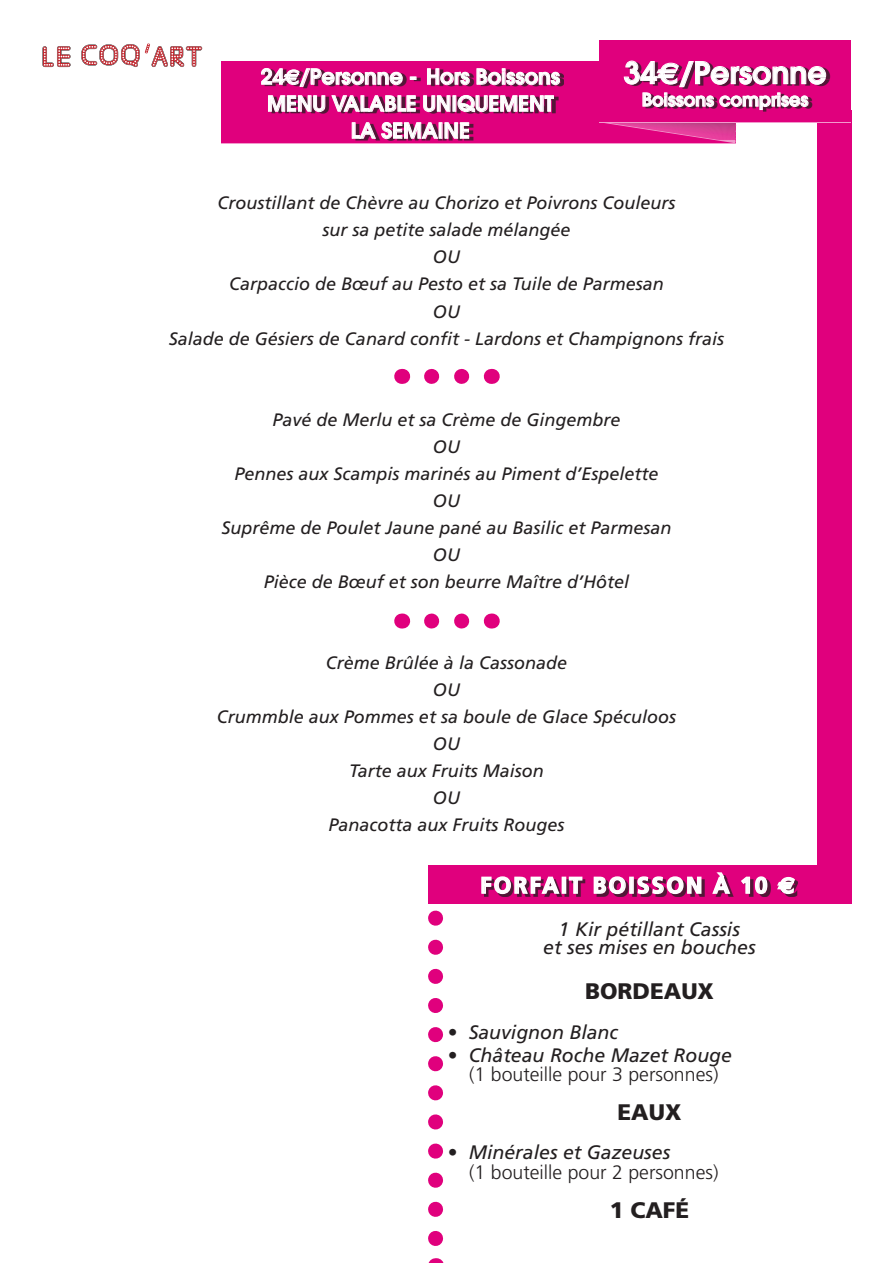
<style>
.page{position:relative;width:893px;height:1263px;background:#fff}
.page>*{position:absolute;margin:0;border:0;box-sizing:border-box;transform-origin:0 0}
.t1{font:600 30px "Avant Garde";color:#fff}
.t2{font:700 22.5px "Frutiger";letter-spacing:.1em;color:#fff}
.t3{font:900 22.5px "Frutiger";color:#231f20}
.t4{font:600 21px "Avant Garde";color:#fff}
.t5{font:italic 19.5px "Frutiger";color:#231f20}
.t6{font:300 19.5px "Frutiger";color:#231f20}
.t7{font:italic 18px "Frutiger";color:#231f20}
.t8{font:600 18px "Avant Garde";color:#fff}
.s1{font-family:"Euro Sans";font-weight:700}
.s2{font-family:"Euro Sans"}
</style>
<div class="page">
<div style="left:428px;top:865px;width:423px;height:39px;background:#e0007d"></div>
<div style="left:817px;top:110px;width:34px;height:755px;background:#e0007d"></div>
<div style="left:484px;top:875px;width:314px;height:22px;background:#231f20;opacity:.75"></div>
<svg style="left:481px;top:875px;width:80px;height:20px"></svg>
<div style="left:562px;top:877px;width:4px;height:17px;border:2px solid #fff"></div>
<svg style="left:568px;top:876px;width:15px;height:18px"></svg>
<svg style="left:593px;top:875px;width:34px;height:20px"></svg>
<div style="left:629px;top:877px;width:5px;height:17px;border:2px solid #fff"></div>
<svg style="left:637px;top:875px;width:65px;height:20px"></svg>
<svg style="left:711px;top:872px;width:20px;height:23px"></svg>
<svg style="left:740px;top:875px;width:28px;height:20px"></svg>
<svg style="left:776px;top:876px;width:20px;height:19px"></svg>
<svg style="left:428px;top:918px;width:15px;height:328px"></svg>
<svg style="left:432px;top:613px;width:38px;height:15px"></svg>
<svg style="left:402px;top:613px;width:1px;height:15px"></svg>
<svg style="left:491px;top:613px;width:1px;height:15px"></svg>
<svg style="left:432px;top:369px;width:38px;height:15px"></svg>
<svg style="left:402px;top:369px;width:1px;height:15px"></svg>
<svg style="left:491px;top:369px;width:1px;height:15px"></svg>
<div style="left:221px;top:61px;width:514px;height:81px;background:#e0007d"></div>
<div style="left:599px;top:40px;width:252px;height:82px;background:#e0007d"></div>
<svg style="left:600px;top:60px;width:227px;height:83px"></svg>
<div style="left:265px;top:70px;width:299px;height:71px;background:#231f20;opacity:.75"></div>
<svg style="left:261px;top:68px;width:142px;height:20px"></svg>
<svg style="left:410px;top:77px;width:7px;height:3px"></svg>
<svg style="left:426px;top:68px;width:44px;height:18px"></svg>
<svg style="left:476px;top:68px;width:85px;height:18px"></svg>
<svg style="left:268px;top:94px;width:148px;height:19px"></svg>
<svg style="left:423px;top:95px;width:28px;height:18px"></svg>
<svg style="left:457px;top:94px;width:97px;height:19px;background:#af5989"></svg>
<svg style="left:351px;top:121px;width:119px;height:19px"></svg>
<svg style="left:43px;top:46px;width:28px;height:21px"></svg>
<svg style="left:81px;top:43px;width:121px;height:24px"></svg>
<p class="t4" style="left:261px;top:63px;width:301px">24<span class="s1">E</span>/Personne - Hors Boissons</p>
<p class="t4" style="left:267px;top:90px;width:288px">MENU VALABLE UNIQUEMENT</p>
<p class="t4" style="left:351px;top:117px;width:121px">LA SEMAINE</p>
<p class="t1" style="left:623px;top:53px;width:205px">34<span class="s1">E</span>/Personne</p>
<p class="t8" style="left:642px;top:88px;width:168px">Boissons comprises</p>
<p class="t7" style="left:217px;top:193px;width:460px">Croustillant de Chèvre au Chorizo et Poivrons Couleurs</p>
<p class="t7" style="left:322px;top:220px;width:250px">sur sa petite salade mélangée</p>
<p class="t7" style="left:433px;top:247px;width:28px">OU</p>
<p class="t7" style="left:229px;top:274px;width:436px">Carpaccio de Bœuf au Pesto et sa Tuile de Parmesan</p>
<p class="t7" style="left:433px;top:301px;width:28px">OU</p>
<p class="t7" style="left:169px;top:328px;width:557px">Salade de Gésiers de Canard confit - Lardons et Champignons frais</p>
<p class="t7" style="left:272px;top:409px;width:350px">Pavé de Merlu et sa Crème de Gingembre</p>
<p class="t7" style="left:433px;top:436px;width:28px">OU</p>
<p class="t7" style="left:234px;top:463px;width:426px">Pennes aux Scampis marinés au Piment d’Espelette</p>
<p class="t7" style="left:433px;top:490px;width:28px">OU</p>
<p class="t7" style="left:221px;top:517px;width:452px">Suprême de Poulet Jaune pané au Basilic et Parmesan</p>
<p class="t7" style="left:433px;top:544px;width:28px">OU</p>
<p class="t7" style="left:264px;top:571px;width:367px">Pièce de Bœuf et son beurre Maître d’Hôtel</p>
<p class="t7" style="left:326px;top:652px;width:243px">Crème Brûlée à la Cassonade</p>
<p class="t7" style="left:433px;top:679px;width:28px">OU</p>
<p class="t7" style="left:217px;top:706px;width:461px">Crummble aux Pommes et sa boule de Glace Spéculoos</p>
<p class="t7" style="left:433px;top:733px;width:28px">OU</p>
<p class="t7" style="left:349px;top:760px;width:196px">Tarte aux Fruits Maison</p>
<p class="t7" style="left:433px;top:787px;width:28px">OU</p>
<p class="t7" style="left:328px;top:814px;width:238px">Panacotta aux Fruits Rouges</p>
<p class="t2" style="left:480px;top:872px;width:316px">FORFAIT BOISSON À 10 <span class="s2">E</span></p>
<p class="t5" style="left:559px;top:917px;width:182px">1 Kir pétillant Cassis</p>
<p class="t5" style="left:543px;top:935px;width:214px">et ses mises en bouches</p>
<p class="t3" style="left:585px;top:977px;width:130px">BORDEAUX</p>
<p class="t5" style="left:447px;top:1021px;width:172px">• Sauvignon Blanc</p>
<p class="t5" style="left:447px;top:1043px;width:286px">• Château Roche Mazet Rouge</p>
<p class="t6" style="left:469px;top:1063px;width:251px">(1 bouteille pour 3 personnes)</p>
<p class="t3" style="left:618px;top:1099px;width:65px">EAUX</p>
<p class="t5" style="left:447px;top:1141px;width:224px">• Minérales et Gazeuses</p>
<p class="t6" style="left:469px;top:1161px;width:251px">(1 bouteille pour 2 personnes)</p>
<p class="t3" style="left:610px;top:1196px;width:81px">1 CAFÉ</p>
</div>
